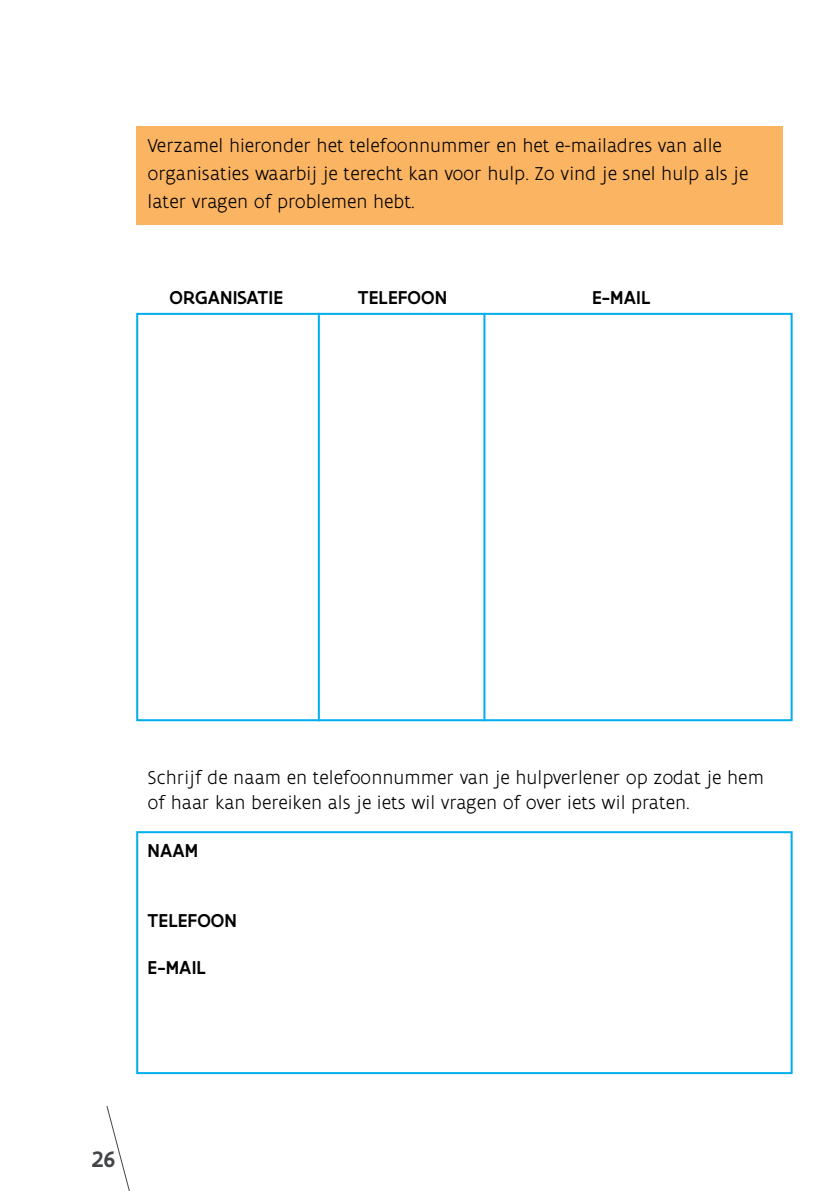
<style>
.page{position:relative;width:840px;height:1191px;background:#fff}
.page>*{position:absolute;margin:0;border:0;box-sizing:border-box;transform-origin:0 0}
.t1{font:500 24px "Flanders Art Sans";color:#424547}
.t2{font:300 20px/28px "Flanders Art Sans";color:#000}
.t3{font:500 20px "Flanders Art Sans";letter-spacing:.005em;color:#000}
</style>
<div class="page">
<svg style="left:106px;top:1106px;width:24px;height:85px"></svg>
<div style="left:136px;top:126px;width:646px;height:99px;background:#fbb461"></div>
<div style="left:136px;top:313px;width:656px;height:408px;border:2px solid #00aeef"></div>
<div style="left:136px;top:831px;width:656px;height:243px;border:2px solid #00aeef"></div>
<hr style="left:317px;top:313px;width:2px;height:408px;background:#00aeef">
<hr style="left:483px;top:313px;width:2px;height:408px;background:#00aeef">
<p class="t2" style="left:147px;top:132px;width:602px">Verzamel hieronder het telefoonnummer en het e-mailadres van alle organisaties waarbij je terecht kan voor hulp. Zo vind je snel hulp als je later vragen of problemen hebt.</p>
<p class="t3" style="left:169px;top:285px;width:115px">ORGANISATIE</p>
<p class="t3" style="left:357px;top:285px;width:91px">TELEFOON</p>
<p class="t3" style="left:591px;top:285px;width:60px">E-MAIL</p>
<p class="t2" style="left:147px;top:766px;width:617px;line-height:24px">Schrijf de naam en telefoonnummer van je hulpverlener op zodat je hem of haar kan bereiken als je iets wil vragen of over iets wil praten.</p>
<p class="t3" style="left:147px;top:837px;width:52px">NAAM</p>
<p class="t3" style="left:147px;top:908px;width:91px">TELEFOON</p>
<p class="t3" style="left:147px;top:955px;width:60px">E-MAIL</p>
<p class="t1" style="left:92px;top:1144px;width:25px">26</p>
</div>
